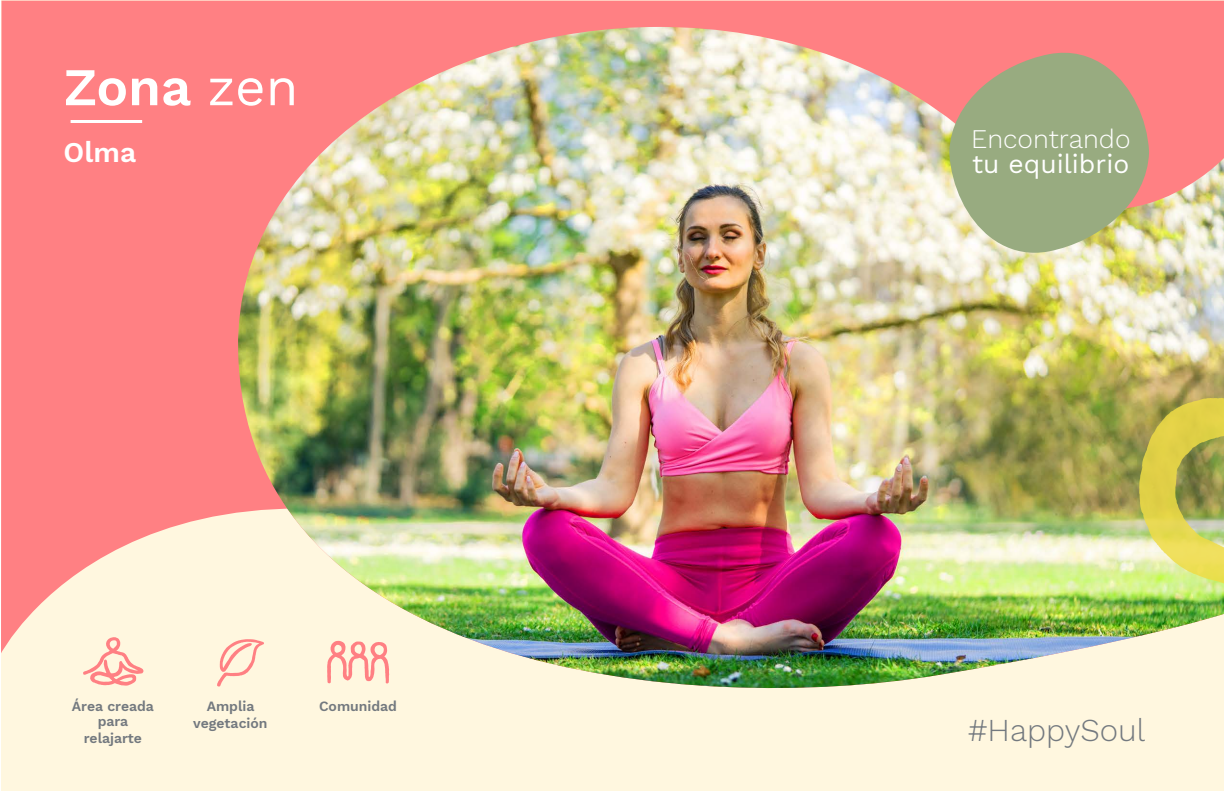
<style>
.page{position:relative;width:1224px;height:792px;background:#fff}
.page>*{position:absolute;margin:0;border:0;box-sizing:border-box;transform-origin:0 0}
.t1{font:600 53px "Work Sans";color:#fff}
.t2{font:300 31.4px "Work Sans";color:#73797f}
.t3{font:600 28.1px "Work Sans";color:#fff}
.t4{font:26.5px "Work Sans";color:#fff}
.t5{font:300 26.5px "Work Sans";color:#fff}
.t6{font:600 14px/16.8px "Work Sans";color:#73797f;text-align:center}
.s1{font-weight:400}
</style>
<div class="page">
<div style="left:2px;top:1px;width:1222px;height:790px;background:#fff7df"></div>
<svg style="left:1px;top:0;width:234px;height:1px"></svg>
<svg style="left:1px;top:1px;width:234px;height:714px;fill:#ff8083"></svg>
<div style="left:235px;top:0;width:989px;height:513px;background:#ff8083"></div>
<img style="left:236px;top:27px;width:988px;height:662px">
<svg style="left:1139px;top:398px;width:85px;height:189px;background:#c8c45a"></svg>
<hr style="left:71px;top:120px;width:71px;height:3px;background:#fff">
<svg style="left:949px;top:50px;width:200px;height:203px;background:#afac86"></svg>
<svg style="left:217px;top:639px;width:47px;height:48px"></svg>
<svg style="left:83px;top:637px;width:60px;height:49px"></svg>
<svg style="left:327px;top:641px;width:62px;height:42px"></svg>
<h1 class="t1" style="left:64px;top:47px;width:236px">Zona <span class="s1">zen</span></h1>
<h3 class="t3" style="left:64px;top:131px;width:74px">Olma</h3>
<p class="t6" style="left:72px;top:698px;width:84px;line-height:15px">Área creada para</p>
<p class="t6" style="left:84px;top:729px;width:60px">relajarte</p>
<p class="t6" style="left:193px;top:697px;width:76px">Amplia vegetación</p>
<p class="t6" style="left:319px;top:697px;width:80px">Comunidad</p>
<h3 class="t5" style="left:971px;top:119px;width:161px">Encontrando</h3>
<h3 class="t4" style="left:972px;top:144px;width:159px">tu equilibrio</h3>
<h2 class="t2" style="left:968px;top:707px;width:179px">#HappySoul</h2>
</div>
